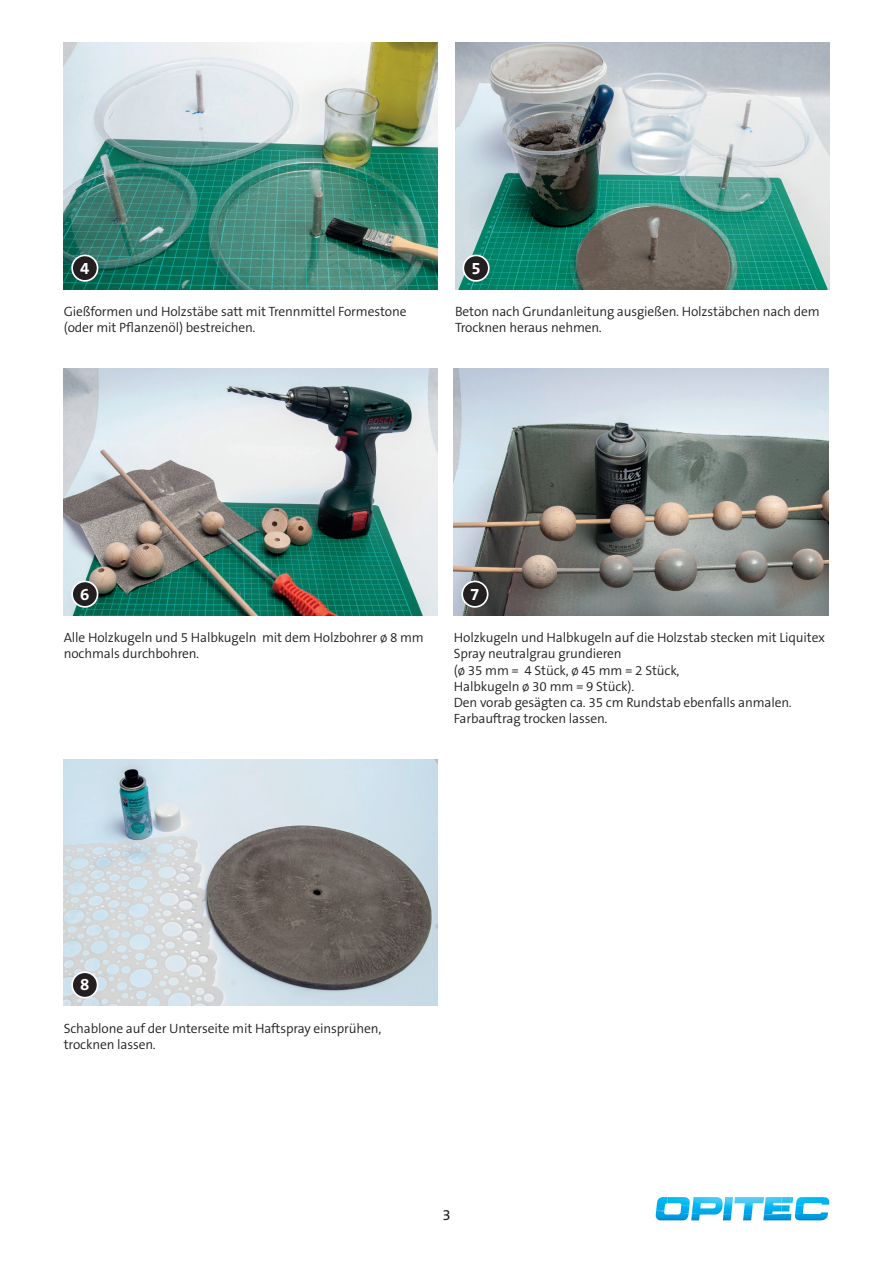
<style>
.page{position:relative;width:893px;height:1263px;background:#fff}
.page>*{position:absolute;margin:0;border:0;box-sizing:border-box;transform-origin:0 0}
.t1{font:700 16.8px "The Sans B W7";color:#fff}
.t2{font:15px "The Sans B W5 Plain";color:#231f20}
.Anleitugns-Text_Desc{font:300 13.5px/16.2px "The Sans B W4";letter-spacing:-.01em;color:#231f20}
</style>
<div class="page">
<svg style="left:655px;top:1197px;width:175px;height:24px"></svg>
<img style="left:64px;top:43px;width:374px;height:246px">
<img style="left:64px;top:368px;width:374px;height:247px">
<img style="left:64px;top:759px;width:374px;height:247px">
<img style="left:454px;top:368px;width:374px;height:247px">
<img style="left:455px;top:43px;width:374px;height:246px">
<div style="left:72px;top:255px;width:26px;height:26px;background:#231f20;border-radius:50%"></div>
<div style="left:71px;top:255px;width:27px;height:27px;border:2px solid #fff;border-radius:50%"></div>
<div style="left:72px;top:581px;width:26px;height:26px;background:#231f20;border-radius:50%"></div>
<div style="left:71px;top:581px;width:27px;height:27px;border:2px solid #fff;border-radius:50%"></div>
<div style="left:72px;top:972px;width:26px;height:26px;background:#231f20;border-radius:50%"></div>
<div style="left:71px;top:971px;width:27px;height:27px;border:2px solid #fff;border-radius:50%"></div>
<div style="left:462px;top:581px;width:26px;height:26px;background:#231f20;border-radius:50%"></div>
<div style="left:461px;top:581px;width:27px;height:27px;border:2px solid #fff;border-radius:50%"></div>
<div style="left:463px;top:255px;width:26px;height:26px;background:#231f20;border-radius:50%"></div>
<div style="left:462px;top:255px;width:28px;height:27px;border:2px solid #fff;border-radius:50%"></div>
<p class="t1" style="left:80px;top:257px;width:11px">4</p>
<p class="t1" style="left:471px;top:257px;width:11px">5</p>
<p class="Anleitugns-Text_Desc" style="left:64px;top:304px;width:344px">Gießformen und Holzstäbe satt mit Trennmittel Formestone (oder mit Pflanzenöl) bestreichen.</p>
<p class="Anleitugns-Text_Desc" style="left:455px;top:304px;width:366px">Beton nach Grundanleitung ausgießen. Holzstäbchen nach dem<br>Trocknen heraus nehmen.</p>
<p class="t1" style="left:80px;top:583px;width:11px">6</p>
<p class="Anleitugns-Text_Desc" style="left:64px;top:630px;width:362px">Alle Holzkugeln und 5 Halbkugeln mit dem Holzbohrer ø 8 mm nochmals durchbohren.</p>
<p class="t1" style="left:470px;top:583px;width:11px">7</p>
<p class="Anleitugns-Text_Desc" style="left:454px;top:630px;width:373px">Holzkugeln und Halbkugeln auf die Holzstab stecken mit Liquitex<br>Spray neutralgrau grundieren</p>
<p class="Anleitugns-Text_Desc" style="left:454px;top:662px;width:227px">(ø 35 mm = 4 Stück, ø 45 mm = 2 Stück,</p>
<p class="Anleitugns-Text_Desc" style="left:454px;top:678px;width:182px">Halbkugeln ø 30 mm = 9 Stück).</p>
<p class="Anleitugns-Text_Desc" style="left:454px;top:694px;width:339px">Den vorab gesägten ca. 35 cm Rundstab ebenfalls anmalen.</p>
<p class="Anleitugns-Text_Desc" style="left:454px;top:711px;width:155px">Farbauftrag trocken lassen.</p>
<p class="t1" style="left:80px;top:974px;width:11px">8</p>
<p class="Anleitugns-Text_Desc" style="left:64px;top:1020px;width:319px">Schablone auf der Unterseite mit Haftspray einsprühen, trocknen lassen.</p>
<p class="t2" style="left:442px;top:1205px;width:10px">3</p>
</div>
